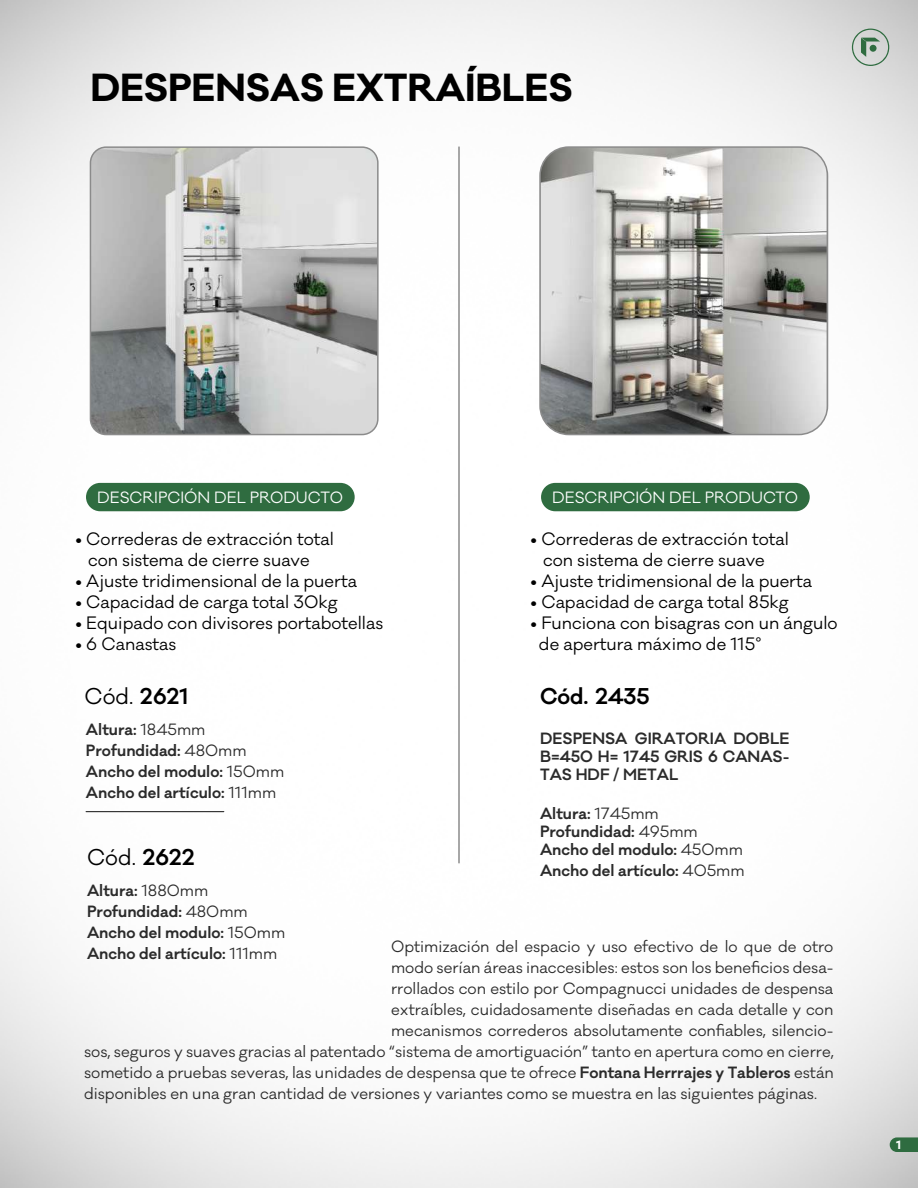
<style>
.page{position:relative;width:918px;height:1188px;background:#fff}
.page>*{position:absolute;margin:0;border:0;box-sizing:border-box;transform-origin:0 0}
.t1{font:700 36px "Galano Classic";letter-spacing:-.005em;color:#000}
.t2{font:21px "Galano Classic";color:#000}
.t3{font:600 21px "Galano Classic";letter-spacing:-.005em;color:#000}
.t4{font:16.5px/21px "Galano Classic";color:#000}
.t5{font:15px "Galano Classic";color:#2b2b2b}
.t6{font:600 15px/21px "Galano Classic";color:#2b2b2b}
.t7{font:15px "Galano Classic";color:#fff}
.t8{font:700 11.25px "Galano Classic";color:#fff}
.s1{font-weight:600}
.s2{font-weight:400}
</style>
<div class="page">
<div style="left:86px;top:483px;width:269px;height:28px;background:#2f6c40;border-radius:14px"></div>
<div style="left:541px;top:483px;width:269px;height:28px;background:#2f6c40;border-radius:14px"></div>
<img style="left:90px;top:147px;width:286px;height:288px">
<div style="left:90px;top:146px;width:289px;height:289px;border:2px solid #8b8b8b;border-radius:16px"></div>
<svg style="left:852px;top:29px;width:37px;height:37px"></svg>
<svg style="left:890px;top:1137px;width:28px;height:15px"></svg>
<hr style="left:86px;top:811px;width:138px;height:1px;background:#2b2b2b">
<hr style="left:458px;top:147px;width:2px;height:716px;background:#8b8b8b">
<svg style="left:540px;top:147px;width:288px;height:288px;background:#b3b2af"></svg>
<div style="left:539px;top:146px;width:289px;height:289px;border:2px solid #8b8b8b;border-radius:29px"></div>
<h1 class="t1" style="left:90px;top:64px;width:484px">DESPENSAS EXTRAÍBLES</h1>
<p class="t7" style="left:97px;top:488px;width:247px">DESCRIPCIÓN DEL PRODUCTO</p>
<p class="t7" style="left:552px;top:488px;width:247px">DESCRIPCIÓN DEL PRODUCTO</p>
<p class="t4" style="left:88px;top:528px;width:247px;text-indent:-12px">• Correderas de extracción total con sistema de cierre suave</p>
<p class="t4" style="left:76px;top:570px;width:283px">• Ajuste tridimensional de la puerta</p>
<p class="t4" style="left:76px;top:591px;width:264px">• Capacidad de carga total 30kg</p>
<p class="t4" style="left:76px;top:612px;width:309px">• Equipado con divisores portabotellas</p>
<p class="t4" style="left:76px;top:633px;width:102px">• 6 Canastas</p>
<p class="t4" style="left:543px;top:528px;width:247px;text-indent:-12px">• Correderas de extracción total con sistema de cierre suave</p>
<p class="t4" style="left:531px;top:570px;width:283px">• Ajuste tridimensional de la puerta</p>
<p class="t4" style="left:531px;top:591px;width:260px">• Capacidad de carga total 85kg</p>
<p class="t4" style="left:539px;top:612px;width:300px;text-indent:-8px">• Funciona con bisagras con un ángulo de apertura máximo de 115°</p>
<h2 class="t2" style="left:85px;top:683px;width:106px">Cód. <span class="s1">2621</span></h2>
<p class="t6" style="left:86px;top:719px;width:200px">Altura: <span class="s2">1845mm<br></span>Profundidad: <span class="s2">480mm<br></span>Ancho del modulo: <span class="s2">150mm<br></span>Ancho del artículo: <span class="s2">111mm</span></p>
<h2 class="t3" style="left:540px;top:683px;width:111px">Cód. 2435</h2>
<p class="t6" style="left:540px;top:729px;width:251px;line-height:18px;text-align:justify">DESPENSA GIRATORIA DOBLE B=450 H= 1745 GRIS 6 CANAS-TAS HDF / METAL</p>
<p class="t6" style="left:540px;top:804px;width:204px;line-height:18px">Altura: <span class="s2">1745mm<br></span>Profundidad: <span class="s2">495mm<br></span>Ancho del modulo: <span class="s2">450mm</span></p>
<p class="t6" style="left:540px;top:860px;width:206px">Ancho del artículo: <span class="s2">405mm</span></p>
<h2 class="t2" style="left:87px;top:844px;width:109px">Cód. <span class="s1">2622</span></h2>
<p class="t6" style="left:87px;top:880px;width:200px">Altura: <span class="s2">1880mm<br></span>Profundidad: <span class="s2">480mm<br></span>Ancho del modulo: <span class="s2">150mm<br></span>Ancho del artículo: <span class="s2">111mm</span></p>
<p class="t5" style="left:391px;top:937px;width:444px">Optimización del espacio y uso efectivo de lo que de otro</p>
<p class="t5" style="left:391px;top:958px;width:444px">modo serían áreas inaccesibles: estos son los beneficios desa-</p>
<p class="t5" style="left:391px;top:979px;width:444px">rrollados con estilo por Compagnucci unidades de despensa</p>
<p class="t5" style="left:391px;top:1000px;width:444px">extraíbles, cuidadosamente diseñadas en cada detalle y con</p>
<p class="t5" style="left:391px;top:1021px;width:444px">mecanismos correderos absolutamente confiables, silencio-</p>
<p class="t5" style="left:84px;top:1042px;width:751px">sos, seguros y suaves gracias al patentado “sistema de amortiguación” tanto en apertura como en cierre,</p>
<p class="t5" style="left:84px;top:1063px;width:751px">sometido a pruebas severas, las unidades de despensa que te ofrece <span class="s1">Fontana Herrrajes y Tableros</span> están</p>
<p class="t5" style="left:84px;top:1084px;width:735px">disponibles en una gran cantidad de versiones y variantes como se muestra en las siguientes páginas.</p>
<p class="t8" style="left:896px;top:1137px;width:7px">1</p>
</div>
